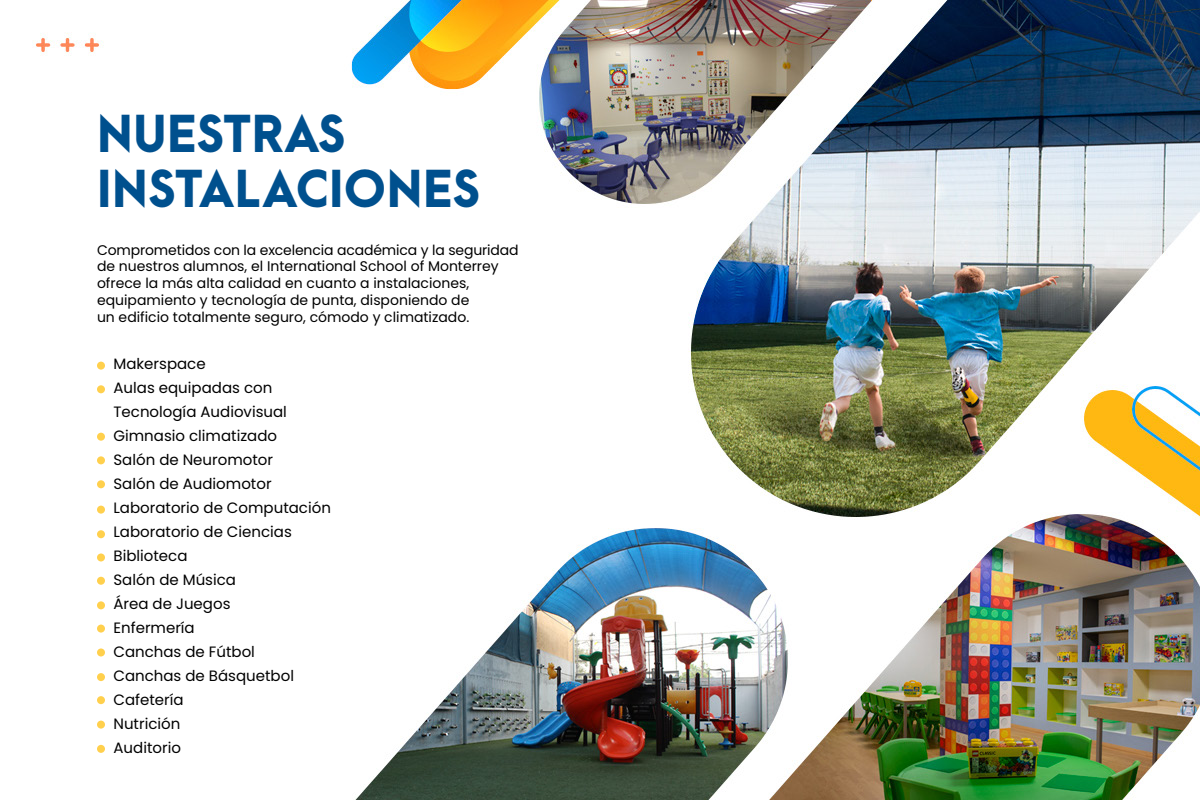
<style>
.page{position:relative;width:1200px;height:800px;background:#fff}
.page>*{position:absolute;margin:0;border:0;box-sizing:border-box;transform-origin:0 0}
.t1{font:800 46px "Arca Majora 3";letter-spacing:.01em;color:#00508e}
.t2{font:15px "Poppins";color:#000}
.t3{font:14px "Poppins";color:#000}
</style>
<div class="page">
<img style="left:32px;top:0;width:1168px;height:800px">
<div style="left:97px;top:362px;width:8px;height:8px;background:#ffd04d;border-radius:50%"></div>
<div style="left:97px;top:456px;width:8px;height:8px;background:#ffd04d;border-radius:50%"></div>
<div style="left:97px;top:577px;width:8px;height:8px;background:#ffd04d;border-radius:50%"></div>
<div style="left:97px;top:601px;width:8px;height:8px;background:#ffd04d;border-radius:50%"></div>
<div style="left:97px;top:625px;width:8px;height:8px;background:#ffd04d;border-radius:50%"></div>
<div style="left:97px;top:648px;width:8px;height:8px;background:#ffd04d;border-radius:50%"></div>
<div style="left:97px;top:673px;width:8px;height:8px;background:#ffd04d;border-radius:50%"></div>
<div style="left:97px;top:696px;width:8px;height:8px;background:#ffd04d;border-radius:50%"></div>
<div style="left:97px;top:480px;width:8px;height:8px;background:#ffd04d;border-radius:50%"></div>
<div style="left:97px;top:721px;width:8px;height:8px;background:#ffd04d;border-radius:50%"></div>
<div style="left:97px;top:745px;width:8px;height:8px;background:#ffd04d;border-radius:50%"></div>
<div style="left:97px;top:385px;width:8px;height:8px;background:#ffd04d;border-radius:50%"></div>
<div style="left:97px;top:506px;width:8px;height:8px;background:#ffd04d;border-radius:50%"></div>
<div style="left:97px;top:530px;width:8px;height:8px;background:#ffd04d;border-radius:50%"></div>
<div style="left:97px;top:433px;width:8px;height:8px;background:#ffd04d;border-radius:50%"></div>
<div style="left:97px;top:553px;width:8px;height:8px;background:#ffd04d;border-radius:50%"></div>
<p class="t1" style="left:97px;top:92px;width:250px">NUESTRAS</p>
<p class="t1" style="left:97px;top:148px;width:384px">INSTALACIONES</p>
<p class="t3" style="left:97px;top:242px;width:423px">Comprometidos con la excelencia académica y la seguridad</p>
<p class="t3" style="left:97px;top:258px;width:403px">de nuestros alumnos, el International School of Monterrey</p>
<p class="t3" style="left:97px;top:275px;width:374px">ofrece la más alta calidad en cuanto a instalaciones,</p>
<p class="t3" style="left:97px;top:292px;width:374px">equipamiento y tecnología de punta, disponiendo de</p>
<p class="t3" style="left:97px;top:309px;width:374px">un edificio totalmente seguro, cómodo y climatizado.</p>
<p class="t2" style="left:114px;top:355px;width:94px">Makerspace</p>
<p class="t2" style="left:114px;top:379px;width:160px">Aulas equipadas con</p>
<p class="t2" style="left:114px;top:403px;width:175px">Tecnología Audiovisual</p>
<p class="t2" style="left:114px;top:427px;width:165px">Gimnasio climatizado</p>
<p class="t2" style="left:114px;top:451px;width:161px">Salón de Neuromotor</p>
<p class="t2" style="left:114px;top:475px;width:160px">Salón de Audiomotor</p>
<p class="t2" style="left:114px;top:499px;width:219px">Laboratorio de Computación</p>
<p class="t2" style="left:114px;top:523px;width:180px">Laboratorio de Ciencias</p>
<p class="t2" style="left:114px;top:547px;width:76px">Biblioteca</p>
<p class="t2" style="left:114px;top:571px;width:124px">Salón de Música</p>
<p class="t2" style="left:114px;top:595px;width:119px">Área de Juegos</p>
<p class="t2" style="left:114px;top:619px;width:83px">Enfermería</p>
<p class="t2" style="left:114px;top:643px;width:143px">Canchas de Fútbol</p>
<p class="t2" style="left:114px;top:667px;width:182px">Canchas de Básquetbol</p>
<p class="t2" style="left:114px;top:691px;width:72px">Cafetería</p>
<p class="t2" style="left:114px;top:715px;width:68px">Nutrición</p>
<p class="t2" style="left:114px;top:739px;width:69px">Auditorio</p>
</div>
